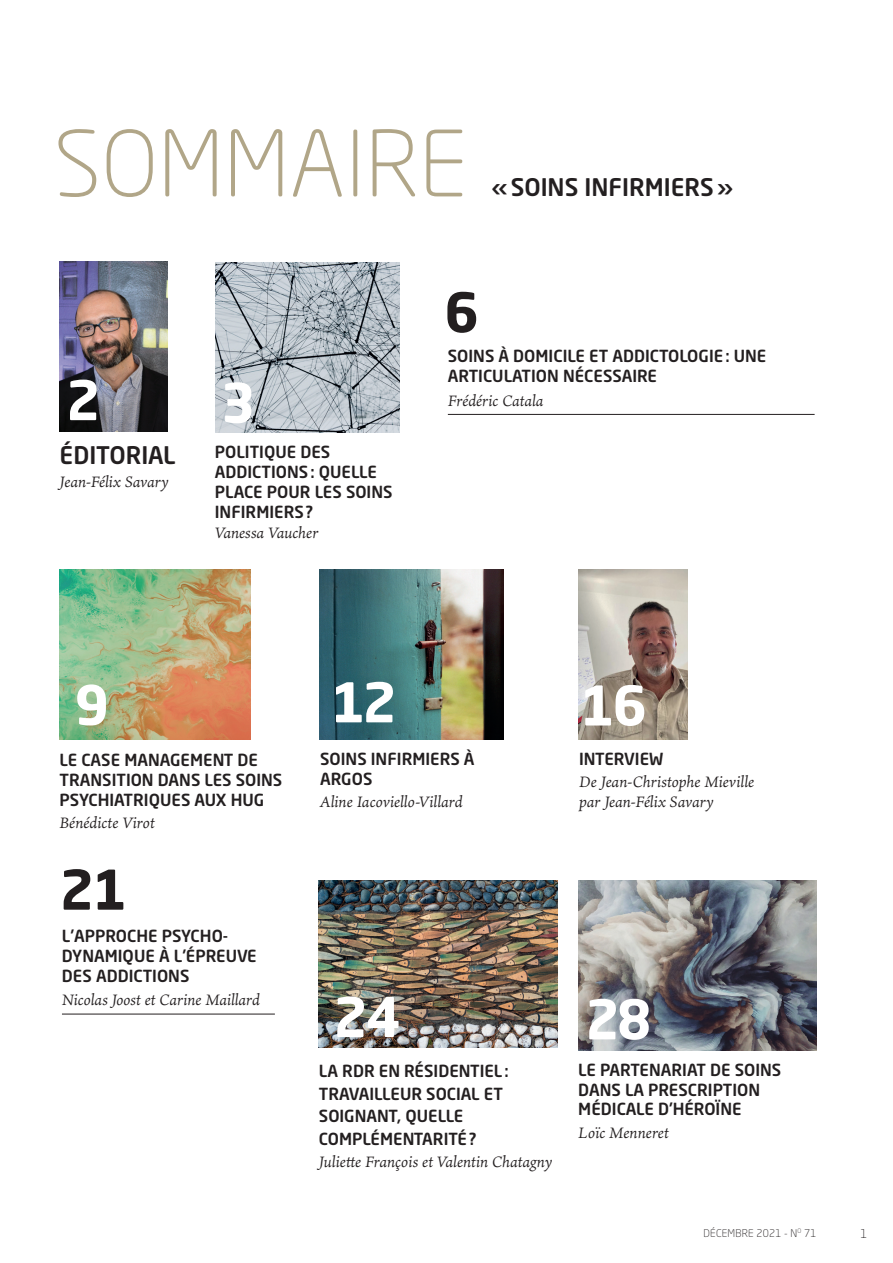
<style>
.page{position:relative;width:893px;height:1263px;background:#fff}
.page>*{position:absolute;margin:0;border:0;box-sizing:border-box;transform-origin:0 0}
.t1{font:300 90px "Neo Sans Pro";color:#b1a688}
.t2{font:700 54px "Neo Sans Pro";letter-spacing:-.05em;color:#fff}
.t3{font:700 54px "Neo Sans Pro";color:#231f20}
.t4{font:500 24px "Neo Sans Pro";color:#231f20}
.t5{font:500 16.5px/19.8px "Neo Sans Pro";color:#231f20}
.t6{font:italic 16.5px/19.8px "Ten Oldstyle";color:#231f20}
.t7{font:300 12px "Neo Sans Pro";color:#231f20}
.t8{font:300 10.5px "Neo Sans Pro";letter-spacing:.02em;color:#231f20}
</style>
<div class="page">
<img style="left:215px;top:262px;width:184px;height:171px">
<img style="left:578px;top:570px;width:110px;height:170px">
<img style="left:60px;top:261px;width:108px;height:170px">
<img style="left:319px;top:880px;width:238px;height:167px">
<img style="left:578px;top:880px;width:238px;height:170px">
<hr style="left:448px;top:414px;width:367px;height:1px;background:#231f20">
<img style="left:60px;top:569px;width:191px;height:170px">
<hr style="left:62px;top:1014px;width:213px;height:1px;background:#231f20">
<img style="left:319px;top:569px;width:184px;height:170px">
<h1 class="t1" style="left:54px;top:110px;width:415px">SOMMAIRE</h1>
<h3 class="t4" style="left:491px;top:172px;width:244px">«SOINS INFIRMIERS»</h3>
<h2 class="t3" style="left:444px;top:278px;width:36px">6</h2>
<h2 class="t2" style="left:66px;top:365px;width:36px">2</h2>
<h3 class="t4" style="left:60px;top:440px;width:118px">ÉDITORIAL</h3>
<p class="t6" style="left:60px;top:471px;width:111px">Jean-Félix Savary</p>
<h2 class="t2" style="left:221px;top:368px;width:36px">3</h2>
<p class="t5" style="left:215px;top:442px;width:179px">POLITIQUE DES<br>ADDICTIONS: QUELLE<br>PLACE POUR LES SOINS<br>INFIRMIERS?</p>
<p class="t6" style="left:215px;top:522px;width:105px">Vanessa Vaucher</p>
<p class="t5" style="left:448px;top:346px;width:320px">SOINS À DOMICILE ET ADDICTOLOGIE: UNE<br>ARTICULATION NÉCESSAIRE</p>
<p class="t6" style="left:448px;top:390px;width:97px">Frédéric Catala</p>
<h2 class="t2" style="left:74px;top:670px;width:36px">9</h2>
<h2 class="t2" style="left:331px;top:668px;width:68px">12</h2>
<h2 class="t2" style="left:580px;top:671px;width:69px">16</h2>
<p class="t5" style="left:60px;top:750px;width:224px">LE CASE MANAGEMENT DE<br>TRANSITION DANS LES SOINS<br>PSYCHIATRIQUES AUX HUG</p>
<p class="t6" style="left:60px;top:813px;width:97px">Bénédicte Virot</p>
<h2 class="t3" style="left:60px;top:855px;width:69px">21</h2>
<p class="t5" style="left:62px;top:926px;width:196px">L'APPROCHE PSYCHO-<br>DYNAMIQUE À L'ÉPREUVE<br>DES ADDICTIONS</p>
<p class="t6" style="left:62px;top:989px;width:199px">Nicolas Joost et Carine Maillard</p>
<p class="t5" style="left:320px;top:749px;width:156px">SOINS INFIRMIERS À<br>ARGOS</p>
<p class="t6" style="left:320px;top:792px;width:144px">Aline Iacoviello-Villard</p>
<p class="t5" style="left:579px;top:748px;width:86px">INTERVIEW</p>
<p class="t6" style="left:579px;top:772px;width:177px">De Jean-Christophe Mieville par Jean-Félix Savary</p>
<h2 class="t2" style="left:333px;top:982px;width:69px">24</h2>
<p class="t5" style="left:319px;top:1059px;width:191px;line-height:22.5px">LA RDR EN RÉSIDENTIEL:<br>TRAVAILLEUR SOCIAL ET<br>SOIGNANT, QUELLE<br>COMPLÉMENTARITÉ?</p>
<p class="t6" style="left:319px;top:1151px;width:235px">Juliette François et Valentin Chatagny</p>
<h2 class="t2" style="left:585px;top:985px;width:68px">28</h2>
<p class="t5" style="left:578px;top:1059px;width:204px">LE PARTENARIAT DE SOINS<br>DANS LA PRESCRIPTION<br>MÉDICALE D'HÉROÏNE</p>
<p class="t6" style="left:578px;top:1122px;width:92px">Loïc Menneret</p>
<p class="t8" style="left:703px;top:1226px;width:114px">DÉCEMBRE 2021 - N<sup>O</sup> 71</p>
<p class="t7" style="left:860px;top:1226px;width:8px">1</p>
</div>
